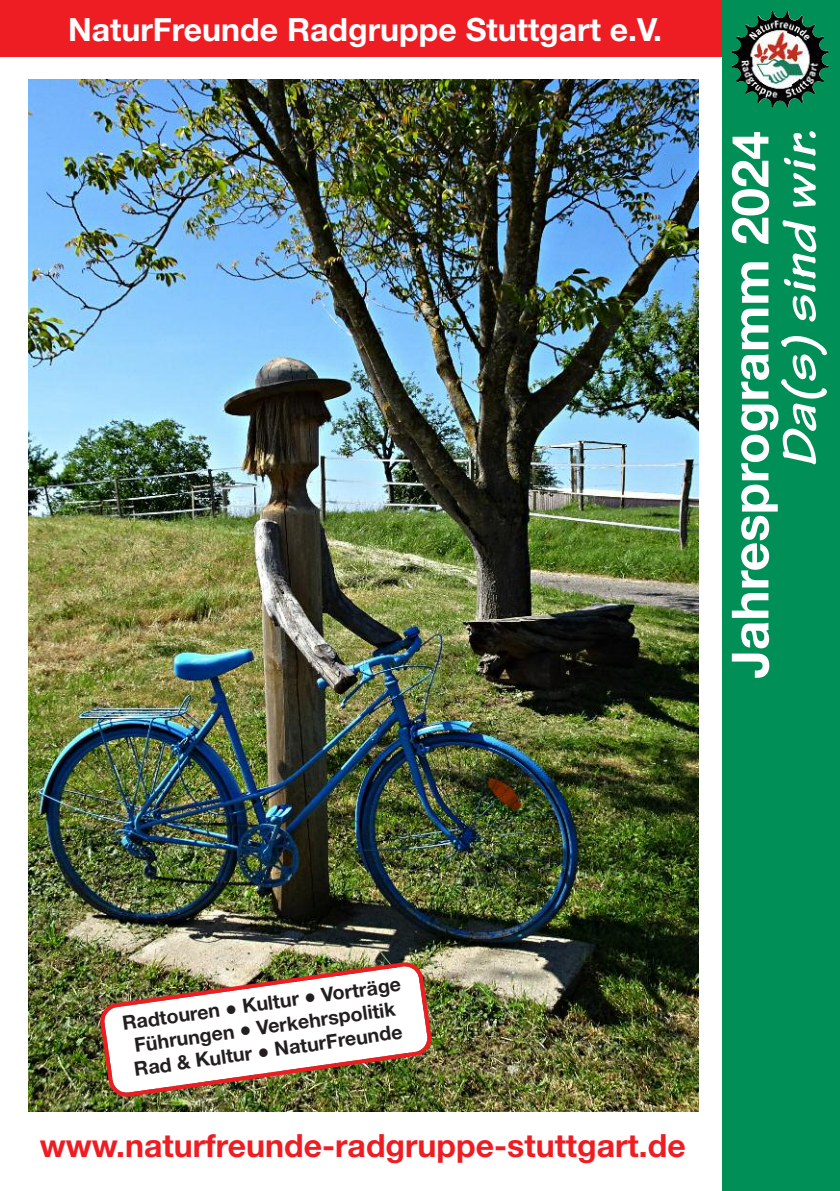
<style>
.page{position:relative;width:840px;height:1191px;background:#fff}
.page>*{position:absolute;margin:0;border:0;box-sizing:border-box;transform-origin:0 0}
.t1{font:700 51.2px "Helvetica Neue LT";color:#fff}
.t2{font:italic 700 50px "Tekton Pro";color:#fff;scale:1.26 1}
.t3{font:700 32px "Helvetica Neue LT";color:#ee1d23}
.t4{font:700 32px "Helvetica Neue LT";color:#fff}
.t5{font:700 19.6px/23.6px "Helvetica Neue LT";color:#231f20}
.s1{font-family:"Verdana";font-style:italic}
</style>
<div class="page">
<div style="left:721px;top:0;width:118px;height:1191px;background:#009057"></div>
<div style="left:0;top:0;width:721px;height:57px;background:#ee1d23"></div>
<img style="left:731px;top:11px;width:97px;height:97px">
<img style="left:28px;top:79px;width:669px;height:1032px">
<img style="left:99px;top:961px;width:333px;height:136px">
<h3 class="t4" style="left:68px;top:18px;width:595px">NaturFreunde Radgruppe Stuttgart e.V.</h3>
<h1 class="t1" style="left:731px;top:678px;width:549px;rotate:-90deg">Jahresprogramm 2024</h1>
<h2 class="t2" style="left:781px;top:467px;width:271px;rotate:-90deg">Da(s) sindwir.</h2>
<p class="t5" style="left:121px;top:1013px;width:282px;rotate:-8deg">Radtouren <span class="s1">●</span> Kultur <span class="s1">●</span> Vorträge<br>Führungen <span class="s1">●</span> Verkehrspolitik<br>Rad &amp; Kultur <span class="s1">●</span> NaturFreunde</p>
<h3 class="t3" style="left:40px;top:1134px;width:647px">www.naturfreunde-radgruppe-stuttgart.de</h3>
</div>
